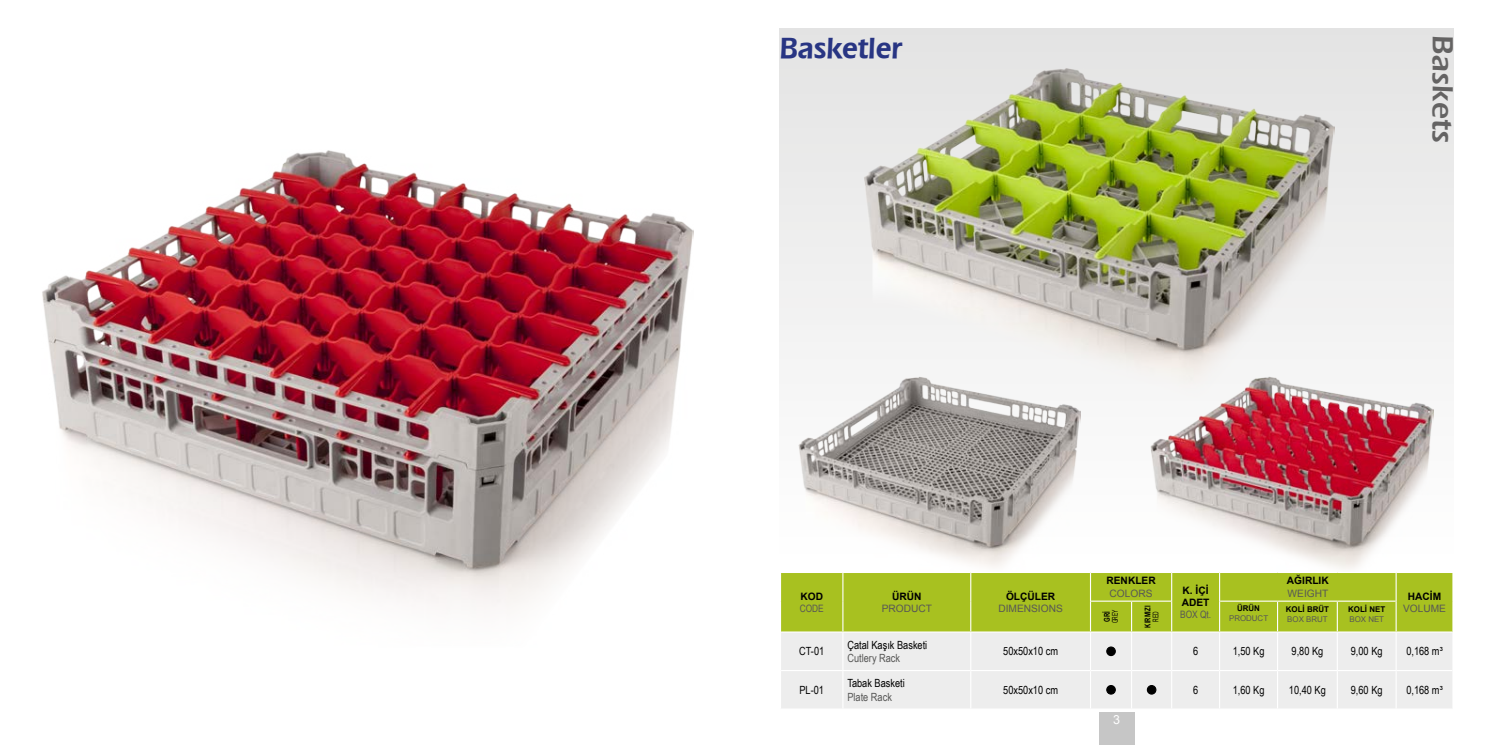
<style>
.page{position:relative;width:1489px;height:745px;background:#fff}
.page>*{position:absolute;margin:0;border:0;box-sizing:border-box;transform-origin:0 0}
.t1{font:30px "Eras Demi BT";color:#283583}
.t2{font:600 30px "Eras ITC";color:#646363}
.t3{font:12.5px "Arial";color:#fff}
.t4{font:11.25px "Arial Narrow";color:#000}
.t5{font:11.25px "Arial Narrow";color:#575756}
.t6{font:700 10.12px/12.2px "Arial";color:#000}
.t7{font:10.12px "Arial";color:#575756}
.t8{font:10.12px "Arial Narrow";color:#575756}
.t9{font:7.88px "Arial";color:#575756}
.t10{font:700 7.88px "Arial";color:#000}
.t11{font:7.88px "Arial Narrow";color:#000;scale:.75 1}
.t12{font:700 7.88px "Arial";color:#000;scale:.74 1}
.t13{font:700 7.88px "Arial";color:#000;scale:.75 1}
</style>
<div class="page">
<div style="left:1098px;top:718px;width:36px;height:26px;background:#c6c6c6"></div>
<div style="left:1098px;top:711px;width:36px;height:14px;background:#c6c6c6"></div>
<div style="left:780px;top:28px;width:673px;height:535px;background:linear-gradient(to bottom,#e3e3e3,#fff)"></div>
<img style="left:863px;top:67px;width:470px;height:340px">
<img style="left:798px;top:376px;width:281px;height:191px">
<img style="left:1150px;top:376px;width:283px;height:193px">
<div style="left:781px;top:633px;width:671px;height:75px;background:#ededed"></div>
<hr style="left:781px;top:669px;width:61px;height:1px;background:#fff">
<hr style="left:970px;top:669px;width:120px;height:1px;background:#fff">
<hr style="left:842px;top:632px;width:1px;height:37px;background:#fff">
<hr style="left:970px;top:632px;width:1px;height:37px;background:#fff">
<hr style="left:1089px;top:632px;width:1px;height:37px;background:#fff">
<hr style="left:1130px;top:632px;width:2px;height:37px;background:#fff">
<hr style="left:1170px;top:632px;width:2px;height:37px;background:#fff">
<hr style="left:1218px;top:632px;width:1px;height:37px;background:#fff">
<hr style="left:1276px;top:632px;width:1px;height:37px;background:#fff">
<hr style="left:1336px;top:632px;width:1px;height:37px;background:#fff">
<hr style="left:1395px;top:632px;width:1px;height:37px;background:#fff">
<hr style="left:842px;top:670px;width:1px;height:38px;background:#fff">
<hr style="left:970px;top:670px;width:1px;height:38px;background:#fff">
<hr style="left:1089px;top:670px;width:1px;height:38px;background:#fff">
<hr style="left:1130px;top:670px;width:2px;height:38px;background:#fff">
<hr style="left:1170px;top:670px;width:2px;height:38px;background:#fff">
<hr style="left:1218px;top:670px;width:1px;height:38px;background:#fff">
<hr style="left:1276px;top:670px;width:1px;height:38px;background:#fff">
<hr style="left:1336px;top:670px;width:1px;height:38px;background:#fff">
<hr style="left:1395px;top:670px;width:1px;height:38px;background:#fff">
<hr style="left:1090px;top:669px;width:41px;height:1px;background:#fff">
<hr style="left:1131px;top:669px;width:40px;height:1px;background:#fff">
<hr style="left:842px;top:669px;width:128px;height:1px;background:#fff">
<div style="left:780px;top:572px;width:673px;height:59px;background:#a8c120"></div>
<hr style="left:1452px;top:600px;width:1px;height:31px;background:#fff">
<hr style="left:1090px;top:600px;width:41px;height:1px;background:#fff">
<hr style="left:1131px;top:600px;width:39px;height:1px;background:#fff">
<hr style="left:1171px;top:669px;width:48px;height:1px;background:#fff">
<hr style="left:1395px;top:669px;width:57px;height:1px;background:#fff">
<hr style="left:1218px;top:600px;width:1px;height:31px;background:#fff">
<hr style="left:1219px;top:600px;width:58px;height:1px;background:#fff">
<hr style="left:1277px;top:600px;width:60px;height:1px;background:#fff">
<hr style="left:1337px;top:600px;width:58px;height:1px;background:#fff">
<hr style="left:1276px;top:601px;width:1px;height:30px;background:#fff">
<hr style="left:1336px;top:601px;width:1px;height:30px;background:#fff">
<hr style="left:1395px;top:600px;width:1px;height:31px;background:#fff">
<hr style="left:1219px;top:669px;width:58px;height:1px;background:#fff">
<hr style="left:1277px;top:669px;width:60px;height:1px;background:#fff">
<hr style="left:1337px;top:669px;width:58px;height:1px;background:#fff">
<div style="left:1106px;top:646px;width:9px;height:9px;background:#000;border-radius:50%"></div>
<div style="left:1106px;top:646px;width:9px;height:9px;border:1px solid #000;border-radius:50%"></div>
<div style="left:1106px;top:685px;width:9px;height:8px;background:#000;border-radius:50%"></div>
<div style="left:1106px;top:684px;width:9px;height:10px;border:1px solid #000;border-radius:50%"></div>
<div style="left:1147px;top:685px;width:8px;height:8px;background:#000;border-radius:50%"></div>
<div style="left:1146px;top:684px;width:10px;height:10px;border:1px solid #000;border-radius:50%"></div>
<img style="left:42px;top:150px;width:651px;height:456px">
<h1 class="t1" style="left:780px;top:30px;width:123px">Basketler</h1>
<h1 class="t2" style="left:1459px;top:35px;width:109px;rotate:90deg">Baskets</h1>
<p class="t6" style="left:800px;top:590px;width:24px">KOD</p>
<p class="t8" style="left:799px;top:600px;width:26px">CODE</p>
<p class="t6" style="left:892px;top:590px;width:31px">ÜRÜN</p>
<p class="t7" style="left:881px;top:601px;width:52px">PRODUCT</p>
<p class="t6" style="left:1006px;top:590px;width:51px">ÖLÇÜLER</p>
<p class="t7" style="left:998px;top:601px;width:66px">DIMENSIONS</p>
<p class="t6" style="left:1106px;top:574px;width:51px">RENKLER</p>
<p class="t7" style="left:1109px;top:586px;width:44px">COLORS</p>
<p class="t6" style="left:1181px;top:584px;width:29px">K. İÇİ<br>ADET</p>
<p class="t8" style="left:1179px;top:606px;width:33px">BOX Qt.</p>
<p class="t13" style="left:1101px;top:621px;width:16px;rotate:-90deg">GRİ</p>
<p class="t11" style="left:1109px;top:623px;width:20px;rotate:-90deg">GREY</p>
<p class="t12" style="left:1142px;top:627px;width:31px;rotate:-90deg">KIRMIZI</p>
<p class="t11" style="left:1149px;top:621px;width:15px;rotate:-90deg">RED</p>
<p class="t10" style="left:1236px;top:603px;width:24px">ÜRÜN</p>
<p class="t9" style="left:1228px;top:612px;width:41px">PRODUCT</p>
<p class="t6" style="left:1286px;top:574px;width:43px">AĞIRLIK</p>
<p class="t7" style="left:1287px;top:586px;width:42px">WEIGHT</p>
<p class="t6" style="left:1407px;top:590px;width:35px">HACİM</p>
<p class="t7" style="left:1402px;top:601px;width:44px">VOLUME</p>
<p class="t10" style="left:1285px;top:604px;width:45px">KOLİ BRÜT</p>
<p class="t9" style="left:1287px;top:613px;width:42px">BOX BRUT</p>
<p class="t10" style="left:1348px;top:604px;width:38px">KOLİ NET</p>
<p class="t9" style="left:1349px;top:613px;width:36px">BOX NET</p>
<p class="t4" style="left:799px;top:642px;width:27px">CT-01</p>
<p class="t4" style="left:847px;top:636px;width:81px">Çatal Kaşık Basketi</p>
<p class="t5" style="left:847px;top:649px;width:54px">Cutlery Rack</p>
<p class="t4" style="left:1003px;top:642px;width:56px">50x50x10 cm</p>
<p class="t4" style="left:1192px;top:642px;width:7px">6</p>
<p class="t4" style="left:1232px;top:642px;width:33px">1,50 Kg</p>
<p class="t4" style="left:1291px;top:642px;width:33px">9,80 Kg</p>
<p class="t4" style="left:1350px;top:642px;width:33px">9,00 Kg</p>
<p class="t4" style="left:1406px;top:642px;width:38px">0,168 m³</p>
<p class="t4" style="left:799px;top:681px;width:26px">PL-01</p>
<p class="t4" style="left:847px;top:674px;width:59px">Tabak Basketi</p>
<p class="t5" style="left:847px;top:688px;width:46px">Plate Rack</p>
<p class="t4" style="left:1003px;top:681px;width:56px">50x50x10 cm</p>
<p class="t4" style="left:1192px;top:681px;width:7px">6</p>
<p class="t4" style="left:1232px;top:681px;width:33px">1,60 Kg</p>
<p class="t4" style="left:1288px;top:681px;width:38px">10,40 Kg</p>
<p class="t4" style="left:1350px;top:681px;width:33px">9,60 Kg</p>
<p class="t4" style="left:1406px;top:681px;width:38px">0,168 m³</p>
<p class="t3" style="left:1113px;top:710px;width:8px">3</p>
</div>
